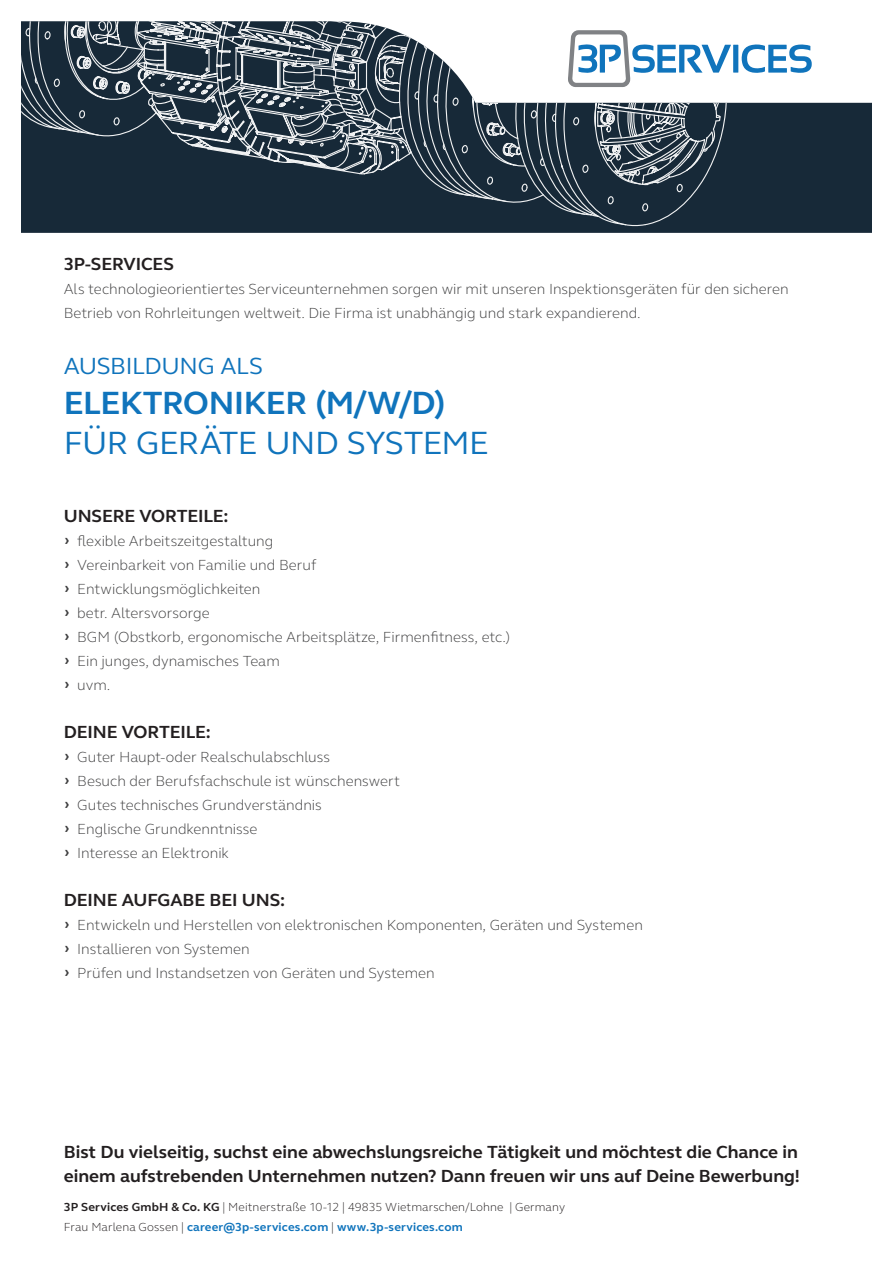
<style>
.page{position:relative;width:893px;height:1263px;background:#fff}
.page>*{position:absolute;margin:0;border:0;box-sizing:border-box;transform-origin:0 0}
.t1{font:700 33px "FS Elliot";letter-spacing:-.01em;color:#1074bc}
.t2{font:33px "FS Elliot";letter-spacing:-.02em;color:#1074bc}
.t3{font:24px "FS Elliot";letter-spacing:-.015em;color:#1074bc}
.t4{font:700 18px/24px "FS Elliot";color:#231f20}
.t5{font:300 15px/24px "FS Elliot";color:#3e3e3f}
.t6{font:300 12px/19.5px "FS Elliot";letter-spacing:.01em;color:#231f20}
.s1{font-family:"Ingra";font-weight:600}
.s2{font-weight:700}
.s3{font-weight:700;color:#1074bc}
</style>
<div class="page">
<div style="left:21px;top:102px;width:851px;height:131px;background:#172938"></div>
<div style="left:73px;top:176px;width:335px;height:50px;background:#172938"></div>
<div style="left:177px;top:176px;width:275px;height:29px;background:#172938"></div>
<svg style="left:452px;top:44px;width:360px;height:186px"></svg>
<svg style="left:21px;top:21px;width:639px;height:155px"></svg>
<svg style="left:76px;top:21px;width:491px;height:114px"></svg>
<p class="t4" style="left:64px;top:252px;width:112px">3P-SERVICES</p>
<p class="t5" style="left:64px;top:276px;width:726px">Als technologieorientiertes Serviceunternehmen sorgen wir mit unseren Inspektionsgeräten für den sicheren<br>Betrieb von Rohrleitungen weltweit. Die Firma ist unabhängig und stark expandierend.</p>
<h2 class="t3" style="left:64px;top:350px;width:201px">AUSBILDUNG ALS</h2>
<h1 class="t1" style="left:64px;top:381px;width:384px">ELEKTRONIKER (M/W/D)</h1>
<h1 class="t2" style="left:64px;top:420px;width:427px">FÜR GERÄTE UND SYSTEME</h1>
<p class="t4" style="left:64px;top:504px;width:166px">UNSERE VORTEILE:</p>
<p class="t5" style="left:64px;top:528px;width:448px"><span class="s1">›</span> flexible Arbeitszeitgestaltung<br><span class="s1">›</span> Vereinbarkeit von Familie und Beruf<br><span class="s1">›</span> Entwicklungsmöglichkeiten<br><span class="s1">›</span> betr. Altersvorsorge<br><span class="s1">›</span> BGM (Obstkorb, ergonomische Arbeitsplätze, Firmenfitness, etc.) <span class="s1">›</span> Ein junges, dynamisches Team<br><span class="s1">›</span> uvm.</p>
<p class="t4" style="left:64px;top:720px;width:149px">DEINE VORTEILE:</p>
<p class="t5" style="left:64px;top:744px;width:338px"><span class="s1">›</span> Guter Haupt-oder Realschulabschluss<br><span class="s1">›</span> Besuch der Berufsfachschule ist wünschenswert <span class="s1">›</span> Gutes technisches Grundverständnis<br><span class="s1">›</span> Englische Grundkenntnisse<br><span class="s1">›</span> Interesse an Elektronik</p>
<p class="t4" style="left:64px;top:888px;width:223px">DEINE AUFGABE BEI UNS:</p>
<p class="t5" style="left:64px;top:912px;width:581px"><span class="s1">›</span> Entwickeln und Herstellen von elektronischen Komponenten, Geräten und Systemen <span class="s1">›</span> Installieren von Systemen<br><span class="s1">›</span> Prüfen und Instandsetzen von Geräten und Systemen</p>
<p class="t4" style="left:64px;top:1140px;width:738px">Bist Du vielseitig, suchst eine abwechslungsreiche Tätigkeit und möchtest die Chance in einem aufstrebenden Unternehmen nutzen? Dann freuen wir uns auf Deine Bewerbung!</p>
<p class="t6" style="left:64px;top:1197px;width:503px"><span class="s2">3P Services GmbH &amp; Co. KG</span> | Meitnerstraße 10-12 | 49835 Wietmarschen/Lohne | Germany<br>Frau Marlena Gossen | <span class="s3">career@3p-services.com</span> | <span class="s3">www.3p-services.com</span></p>
</div>
